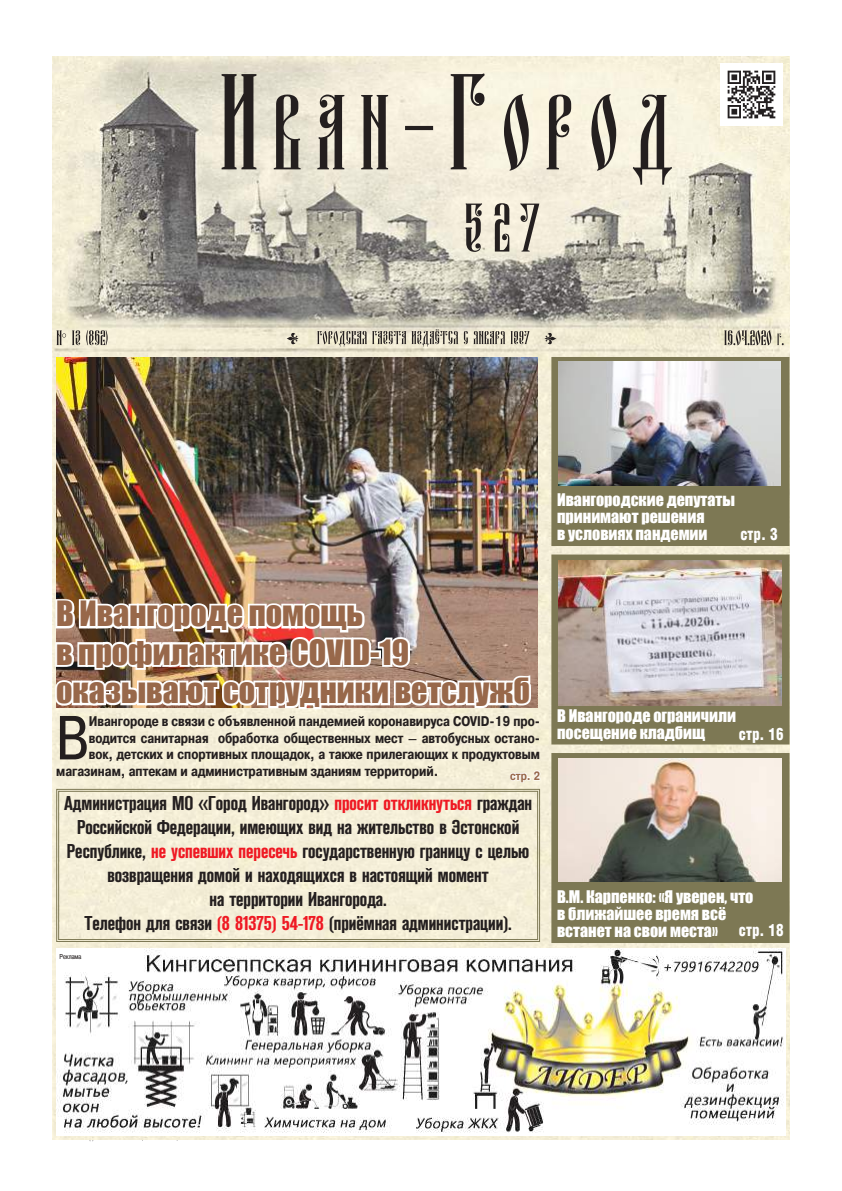
<style>
.page{position:relative;width:842px;height:1191px;background:#fff}
.page>*{position:absolute;margin:0;border:0;box-sizing:border-box;transform-origin:0 0}
.t1{font:62px "Pragmatica Cond C";color:#241f1f}
.t2{font:32px/38.4px "Impact";color:#98684a}
.t3{font:20px/24px "Reforma Grotesk Demi";color:#241f1f;text-align:center;scale:1.09 1}
.t4{font:900 17px "Helios Cond";color:#fff;scale:.9 1}
.t5{font:16px/17px "Impact";color:#fff}
.t6{font:700 14px "Pragmatica Cond C";color:#241f1f}
.t7{font:700 12px "Pragmatica Cond C";color:#98684a}
.t8{font:7.1px "Pragmatica Cond C";color:#241f1f}
.s1{color:#ef1923}
</style>
<div class="page">
<img style="left:52px;top:57px;width:737px;height:1083px">
<svg style="left:465px;top:203px;width:74px;height:49px"></svg>
<svg style="left:222px;top:73px;width:450px;height:112px;fill:#f3ecda"></svg>
<img style="left:720px;top:64px;width:62px;height:62px">
<svg style="left:551px;top:357px;width:238px;height:586px;fill:#7d7854"></svg>
<img style="left:558px;top:560px;width:223px;height:145px">
<img style="left:558px;top:361px;width:223px;height:124px">
<img style="left:558px;top:758px;width:223px;height:124px">
<svg style="left:56px;top:329px;width:728px;height:18px"></svg>
<div style="left:56px;top:788px;width:484px;height:154px;background:#f4efd8"></div>
<div style="left:58px;top:791px;width:480px;height:149px;border:1px solid #7d7854"></div>
<img style="left:56px;top:948px;width:730px;height:187px">
<svg style="left:509px;top:769px;width:32px;height:16px"></svg>
<img style="left:56px;top:357px;width:481px;height:350px">
<img style="left:52px;top:568px;width:481px;height:165px">
<p class="t5" style="left:557px;top:491px;width:179px">Ивангородские депутаты принимают решения<br>в условиях пандемии</p>
<p class="t4" style="left:740px;top:525px;width:43px">стр. 3</p>
<h2 class="t2" style="left:56px;top:594px;width:475px">В Ивангороде помощь<br>в профилактике COVID-19 оказывают сотрудники ветслужб</h2>
<h1 class="t1" style="left:56px;top:703px;width:34px">В</h1>
<p class="t6" style="left:89px;top:713px;width:453px">Ивангороде в связи с объявленной пандемией коронавируса COVID-19 про-</p>
<p class="t6" style="left:89px;top:730px;width:453px">водится санитарная обработка общественных мест – автобусных остано-</p>
<p class="t6" style="left:89px;top:746px;width:453px">вок, детских и спортивных площадок, а также прилегающих к продуктовым</p>
<p class="t6" style="left:56px;top:763px;width:384px">магазинам, аптекам и административным зданиям территорий.</p>
<p class="t7" style="left:510px;top:769px;width:31px">стр. 2</p>
<p class="t3" style="left:64px;top:791px;width:431px">Администрация МО «Город Ивангород» <span class="s1">просит откликнуться</span> граждан Российской Федерации, имеющих вид на жительство в Эстонской Республике, <span class="s1">не успевших пересечь</span> государственную границу с целью возвращения домой и находящихся в настоящий момент<br>на территории Ивангорода.<br>Телефон для связи <span class="s1">(8 81375) 54-178</span> (приёмная администрации).</p>
<p class="t8" style="left:60px;top:952px;width:23px">Реклама</p>
<p class="t5" style="left:557px;top:706px;width:180px">В Ивангороде ограничили посещение кладбищ</p>
<p class="t4" style="left:739px;top:724px;width:52px">стр. 16</p>
<p class="t5" style="left:557px;top:888px;width:198px">В.М. Карпенко: «Я уверен, что в ближайшее время всё встанет на свои места»</p>
<p class="t4" style="left:739px;top:921px;width:52px">стр. 18</p>
</div>
